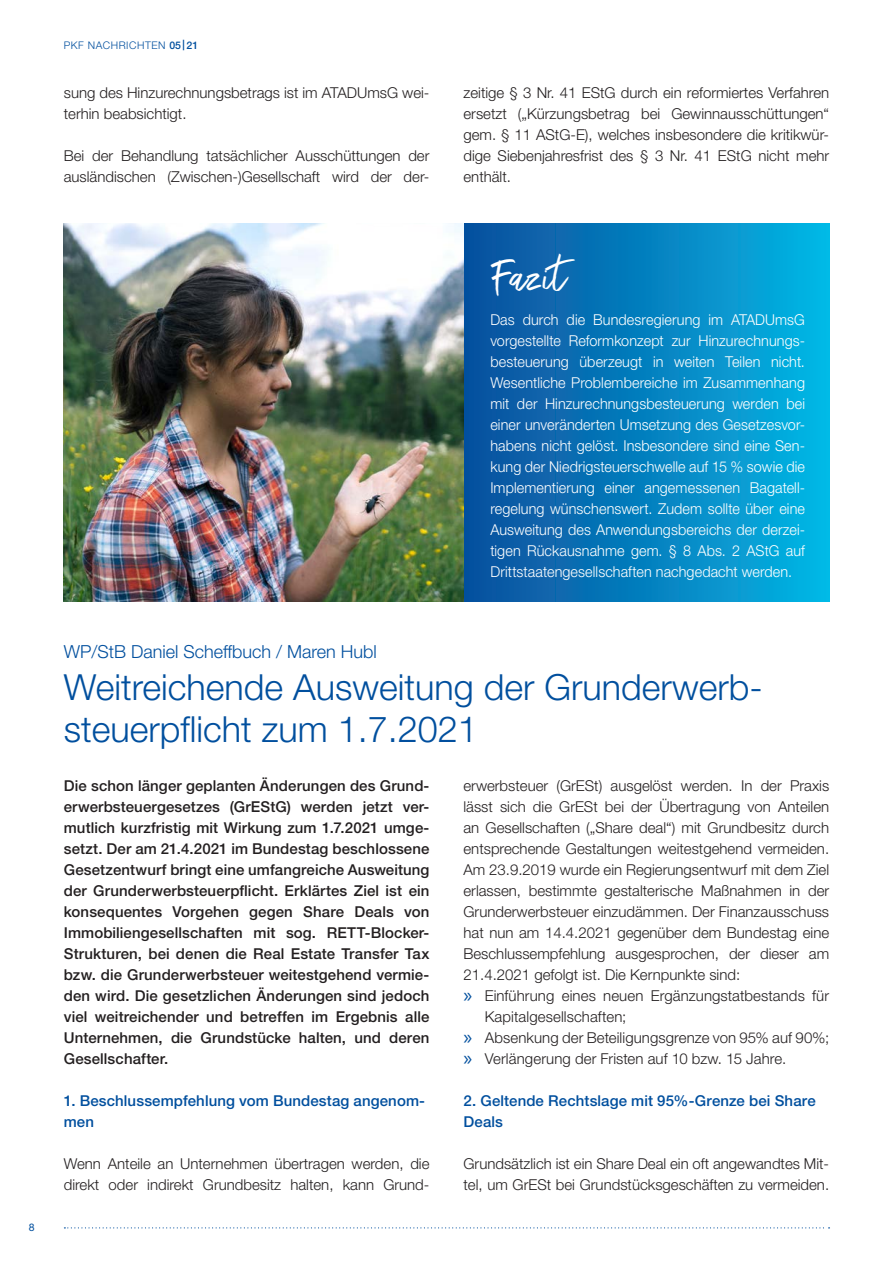
<style>
.page{position:relative;width:893px;height:1263px;background:#fff}
.page>*{position:absolute;margin:0;border:0;box-sizing:border-box;transform-origin:0 0}
.t1{font:46.5px "Exceptional";color:#fff}
.t2{font:300 36px/42px "Helvetica Neue LT";color:#014f9e}
.t3{font:300 18px "Helvetica Neue LT";color:#014f9e}
.Copy_Fließtext_ohne{font:300 15px/21px "Helvetica Neue LT";color:#231f20}
.Copy_Fließtext{font:500 15px/21px "Helvetica Neue LT";letter-spacing:.005em;color:#231f20;text-align:justify}
.Empfehlung{font:300 15px/21px "Helvetica Neue LT";letter-spacing:.005em;color:#fff;text-align:justify;scale:.96 1}
.Copy_Fließtext-2{font:300 15px/21px "Helvetica Neue LT";color:#231f20}
.Zwischentitel{font:500 15px/21px "Helvetica Neue LT";letter-spacing:.01em;color:#014f9e}
.t4{font:300 10.5px "Helvetica Neue LT";letter-spacing:.05em;color:#014f9e}
.t5{font:10.5px "Helvetica Neue LT";color:#014f9e}
.s1{font-weight:500}
.s2{font-family:"Myriad Pro";font-weight:400;font-size:21px;color:#014f9e}
</style>
<div class="page">
<svg style="left:64px;top:1227px;width:766px;height:1px"></svg>
<div style="left:464px;top:224px;width:365px;height:378px;background:linear-gradient(to right,#0b4d9b,#02b6e5)"></div>
<img style="left:63px;top:224px;width:400px;height:378px">
<p class="t5" style="left:29px;top:1221px;width:7px">8</p>
<p class="t4" style="left:64px;top:39px;width:136px">PKF NACHRICHTEN <span class="s1">05|21</span></p>
<p class="Copy_Fließtext-2" style="left:64px;top:81px;width:367px">sung des Hinzurechnungsbetrags ist im ATADUmsG wei&shy;terhin beabsichtigt.</p>
<p class="Copy_Fließtext-2" style="left:64px;top:144px;width:367px">Bei der Behandlung tatsächlicher Ausschüttungen der ausländischen (Zwischen-)Gesellschaft wird der der-</p>
<p class="Copy_Fließtext-2" style="left:464px;top:81px;width:367px;text-align:justify">zeitige § 3 Nr. 41 EStG durch ein reformiertes Verfahren ersetzt („Kürzungsbetrag bei Gewinnausschüttungen“ gem. § 11 AStG-E), welches insbesondere die kritikwür&shy;dige Siebenjahresfrist des § 3 Nr. 41 EStG nicht mehr enthält.</p>
<p class="t1" style="left:492px;top:244px;width:75px;rotate:-2deg">Fazit</p>
<p class="Empfehlung" style="left:490px;top:308px;width:329px">Das durch die Bundesregierung im ATADUmsG vorgestellte Reformkonzept zur Hinzurechnungs&shy;besteuerung überzeugt in weiten Teilen nicht.<br>Wesentliche Problembereiche im Zusammenhang mit der Hinzurechnungsbesteuerung werden bei einer unveränderten Umsetzung des Gesetzesvor&shy;habens nicht gelöst. Insbesondere sind eine Sen&shy;kung der Niedrigsteuerschwelle auf 15 % sowie die Implementierung einer angemessenen Bagatell&shy;regelung wünschenswert. Zudem sollte über eine Ausweitung des Anwendungsbereichs der derzei&shy;tigen Rückausnahme gem. § 8 Abs. 2 AStG auf Drittstaatengesellschaften nachgedacht werden.</p>
<p class="t3" style="left:64px;top:640px;width:315px">WP/StB Daniel Scheffbuch / Maren Hubl</p>
<p class="t2" style="left:64px;top:665px;width:696px">Weitreichende Ausweitung der Grunderwerb&shy;steuerpflicht zum 1.7.2021</p>
<p class="Copy_Fließtext" style="left:64px;top:775px;width:367px">Die schon länger geplanten Änderungen des Grund&shy;erwerbsteuergesetzes (GrEStG) werden jetzt ver&shy;mutlich kurzfristig mit Wirkung zum 1.7.2021 umge&shy;setzt. Der am 21.4.2021 im Bundestag beschlossene Gesetzentwurf bringt eine umfangreiche Ausweitung der Grunderwerbsteuerpflicht. Erklärtes Ziel ist ein konsequentes Vorgehen gegen Share Deals von Immobiliengesellschaften mit sog. RETT-Blocker-Strukturen, bei denen die Real Estate Transfer Tax bzw. die Grunderwerbsteuer weitestgehend vermie&shy;den wird. Die gesetzlichen Änderungen sind jedoch viel weitreichender und betreffen im Ergebnis alle Unternehmen, die Grundstücke halten, und deren Gesellschafter.</p>
<p class="Zwischentitel" style="left:64px;top:1090px;width:363px">1. Beschlussempfehlung vom Bundestag angenom&shy;men</p>
<p class="Copy_Fließtext_ohne" style="left:64px;top:1152px;width:367px">Wenn Anteile an Unternehmen übertragen werden, die direkt oder indirekt Grundbesitz halten, kann Grund-</p>
<p class="Copy_Fließtext_ohne" style="left:464px;top:774px;width:367px;text-align:justify">erwerbsteuer (GrESt) ausgelöst werden. In der Praxis lässt sich die GrESt bei der Übertragung von Anteilen an Gesellschaften („Share deal“) mit Grundbesitz durch entsprechende Gestaltungen weitestgehend vermeiden.<br>Am 23.9.2019 wurde ein Regierungsentwurf mit dem Ziel erlassen, bestimmte gestalterische Maßnahmen in der Grunderwerbsteuer einzudämmen. Der Finanzausschuss hat nun am 14.4.2021 gegenüber dem Bundestag eine Beschlussempfehlung ausgesprochen, der dieser am 21.4.2021 gefolgt ist. Die Kernpunkte sind:</p>
<p class="Copy_Fließtext_ohne" style="left:485px;top:984px;width:346px;text-indent:-21px"><span class="s2">»</span> Einführung eines neuen Ergänzungstatbestands für<br>Kapitalgesellschaften;</p>
<p class="Copy_Fließtext_ohne" style="left:464px;top:1026px;width:367px"><span class="s2">»</span> Absenkung der Beteiligungsgrenze von 95% auf 90%;</p>
<p class="Copy_Fließtext_ohne" style="left:464px;top:1047px;width:324px"><span class="s2">»</span> Verlängerung der Fristen auf 10 bzw. 15 Jahre.</p>
<p class="Zwischentitel" style="left:464px;top:1090px;width:354px">2. Geltende Rechtslage mit 95%-Grenze bei Share<br>Deals</p>
<p class="Copy_Fließtext-2" style="left:464px;top:1152px;width:367px">Grundsätzlich ist ein Share Deal ein oft angewandtes Mit&shy;tel, um GrESt bei Grundstücksgeschäften zu vermeiden.</p>
</div>
